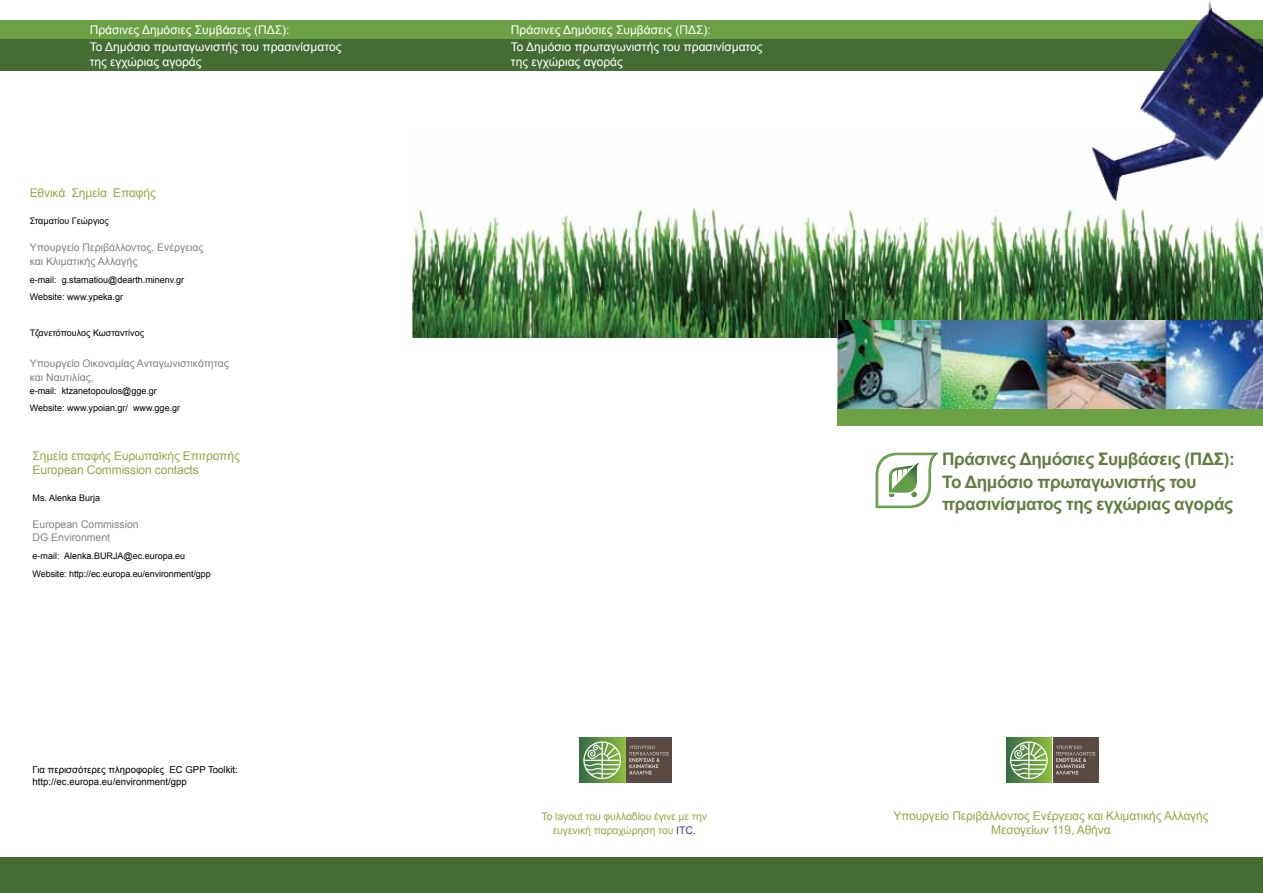
<style>
.page{position:relative;width:1263px;height:893px;background:#fff}
.page>*{position:absolute;margin:0;border:0;box-sizing:border-box;transform-origin:0 0}
.t1{font:700 17.25px/22.5px "Arial";letter-spacing:-.025em;color:#617d40}
.t2{font:12px/16.5px "Arial";color:#fff}
.t3{font:12px/13.5px "Arial";letter-spacing:-.01em;color:#8fab45;text-align:center}
.t4{font:10.5px/13.5px "Arial";color:#808285}
.t5{font:10.5px/13.5px "Arial";letter-spacing:-.01em;color:#8fab45;text-align:center}
.t6{font:9.6px/12px "Arial";color:#000}
.t7{font:9px/17.7px "Arial";color:#000}
.s1{color:#25408f}
</style>
<div class="page">
<div style="left:0;top:858px;width:1263px;height:35px;background:#436d33"></div>
<div style="left:0;top:20px;width:1263px;height:19px;background:#6ca044"></div>
<div style="left:0;top:39px;width:1263px;height:31px;background:#436d33"></div>
<img style="left:845px;top:206px;width:418px;height:115px">
<img style="left:412px;top:206px;width:433px;height:131px">
<div style="left:838px;top:377px;width:425px;height:49px;background:#6ca044"></div>
<svg style="left:875px;top:453px;width:63px;height:55px"></svg>
<img style="left:838px;top:321px;width:425px;height:87px">
<img style="left:1091px;top:0;width:172px;height:201px">
<div style="left:1053px;top:738px;width:45px;height:45px;background:#5a4a42"></div>
<svg style="left:1056px;top:746px;width:39px;height:28px"></svg>
<div style="left:1006px;top:738px;width:46px;height:45px;background:linear-gradient(to right,#356b45,#8bbb41)"></div>
<svg style="left:1010px;top:741px;width:38px;height:38px"></svg>
<div style="left:626px;top:738px;width:46px;height:45px;background:#5a4a42"></div>
<svg style="left:629px;top:746px;width:40px;height:28px"></svg>
<div style="left:580px;top:738px;width:45px;height:45px;background:linear-gradient(to right,#366c45,#8cbc41)"></div>
<svg style="left:583px;top:741px;width:38px;height:38px"></svg>
<h2 class="t2" style="left:90px;top:22px;width:253px">Πράσινες Δημόσιες Συμβάσεις (ΠΔΣ):<br>Το Δημόσιο πρωταγωνιστής του πρασινίσματος</h2>
<h2 class="t2" style="left:90px;top:53px;width:113px">της εγχώριας αγοράς</h2>
<h2 class="t3" style="left:30px;top:187px;width:128px">Εθνικά Σημεία Επαφής</h2>
<p class="t7" style="left:30px;top:212px;width:81px">Σταματίου Γεώργιος</p>
<p class="t4" style="left:30px;top:241px;width:175px">Υπουργείο Περιβάλλοντος, Ενέργειας και Κλιματικής Αλλαγής</p>
<p class="t7" style="left:30px;top:271px;width:156px">e-mail: g.stamatiou@dearth.minenv.gr<br>Website: www.ypeka.gr</p>
<p class="t7" style="left:30px;top:324px;width:116px">Τζανετόπουλος Κωσταντίνος</p>
<p class="t4" style="left:30px;top:357px;width:201px">Υπουργείο Οικονομίας Ανταγωνιστικότητας και Ναυτιλίας,</p>
<p class="t7" style="left:30px;top:383px;width:152px;line-height:17px">e-mail: ktzanetopoulos@gge.gr<br>Website: www.ypoian.gr/ www.gge.gr</p>
<h2 class="t3" style="left:33px;top:449px;width:209px;text-align:left">Σημεία επαφής Ευρωπαϊκής Επιτροπής<br>European Commission contacts</h2>
<p class="t7" style="left:33px;top:489px;width:69px">Ms. Alenka Burja</p>
<p class="t4" style="left:33px;top:517px;width:108px">European Commission<br>DG Environment</p>
<p class="t7" style="left:33px;top:547px;width:180px">e-mail: Alenka.BURJA@ec.europa.eu<br>Website: http://ec.europa.eu/environment/gpp</p>
<p class="t6" style="left:33px;top:764px;width:207px">Για περισσότερες πληροφορίες EC GPP Toolkit: http://ec.europa.eu/environment/gpp</p>
<h2 class="t2" style="left:511px;top:22px;width:253px">Πράσινες Δημόσιες Συμβάσεις (ΠΔΣ):<br>Το Δημόσιο πρωταγωνιστής του πρασινίσματος</h2>
<h2 class="t2" style="left:511px;top:53px;width:113px">της εγχώριας αγοράς</h2>
<p class="t5" style="left:541px;top:810px;width:167px">Το layout του φυλλαδίου έγινε με την ευγενική παραχώρηση του <span class="s1">ITC.</span></p>
<h1 class="t1" style="left:942px;top:448px;width:294px">Πράσινες Δημόσιες Συμβάσεις (ΠΔΣ):<br>Το Δημόσιο πρωταγωνιστής του πρασινίσματος της εγχώριας αγοράς</h1>
<h2 class="t3" style="left:893px;top:810px;width:317px">Υπουργείο Περιβάλλοντος Ενέργειας και Κλιματικής Αλλαγής<br>Μεσογείων 119, Αθήνα</h2>
</div>
